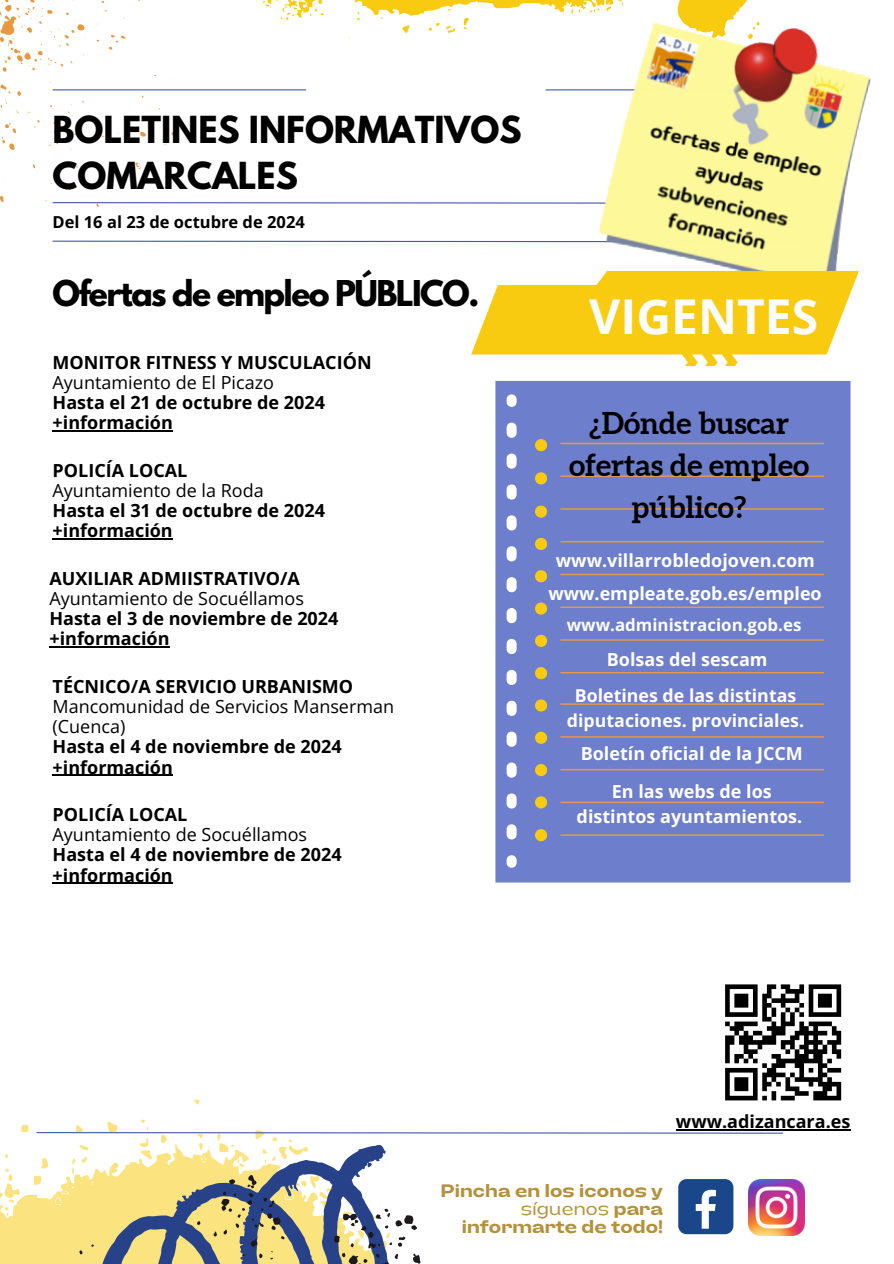
<style>
.page{position:relative;width:894px;height:1264px;background:#fff}
.page>*{position:absolute;margin:0;border:0;box-sizing:border-box;transform-origin:0 0}
.t1{font:700 48px "Open Sans";color:#fffcfd}
.t2{font:700 33px/46.2px "League Spartan";color:#000}
.t3{font:700 31.5px "League Spartan";letter-spacing:-.05em;color:#000}
.t4{font:700 30px/41.7px "Aleo";color:#000;text-align:center}
.t5{font:700 18px "Open Sans";color:#000}
.t6{font:18px/20.2px "Open Sans";color:#000}
.t7{font:700 18px/24.8px "Open Sans";color:#fff;text-align:center}
.t8{font:700 expanded 18px/18px "Lazord";letter-spacing:-.03em;color:#b4923c;text-align:right}
.t9{font:700 17.85px/24.8px "Open Sans";color:#fff;text-align:center}
.t10{font:700 16.8px "Open Sans";color:#fff}
.t11{font:700 16.5px "Open Sans";color:#000}
.s1{font-weight:400}
</style>
<div class="page">
<svg style="left:0;top:1099px;width:200px;height:164px"></svg>
<svg style="left:73px;top:1127px;width:348px;height:136px"></svg>
<svg style="left:262px;top:0;width:323px;height:38px"></svg>
<svg style="left:109px;top:35px;width:17px;height:15px"></svg>
<svg style="left:0;top:0;width:86px;height:72px"></svg>
<svg style="left:0;top:84px;width:10px;height:9px"></svg>
<svg style="left:17px;top:91px;width:4px;height:7px"></svg>
<svg style="left:27px;top:112px;width:13px;height:16px"></svg>
<svg style="left:140px;top:131px;width:6px;height:6px"></svg>
<svg style="left:171px;top:132px;width:5px;height:4px"></svg>
<svg style="left:2px;top:123px;width:14px;height:27px"></svg>
<svg style="left:135px;top:162px;width:6px;height:7px"></svg>
<svg style="left:0;top:196px;width:3px;height:6px"></svg>
<hr style="left:53px;top:89px;width:253px;height:1px;background:#4459a4">
<hr style="left:545px;top:89px;width:254px;height:1px;background:#4459a4">
<svg style="left:45px;top:200px;width:540px;height:7px"></svg>
<svg style="left:52px;top:240px;width:533px;height:3px"></svg>
<svg style="left:35px;top:1131px;width:749px;height:3px"></svg>
<img style="left:585px;top:0;width:286px;height:273px">
<img style="left:748px;top:1179px;width:56px;height:56px">
<svg style="left:725px;top:984px;width:115px;height:116px"></svg>
<div style="left:780px;top:1095px;width:14px;height:5px;background:#000"></div>
<div style="left:813px;top:1095px;width:27px;height:5px;background:#000"></div>
<div style="left:678px;top:1178px;width:55px;height:56px;background:#1a4789;border-radius:8px"></div>
<svg style="left:695px;top:1189px;width:20px;height:39px"></svg>
<div style="left:495px;top:381px;width:354px;height:501px;background:#6d7ecd"></div>
<hr style="left:560px;top:475px;width:263px;height:2px;background:#e99842">
<hr style="left:560px;top:443px;width:263px;height:1px;background:#e99842">
<hr style="left:560px;top:508px;width:263px;height:1px;background:#e99842">
<hr style="left:560px;top:541px;width:263px;height:1px;background:#e99842">
<hr style="left:560px;top:573px;width:263px;height:2px;background:#e99842">
<hr style="left:560px;top:606px;width:263px;height:2px;background:#e99842">
<hr style="left:560px;top:639px;width:263px;height:1px;background:#e99842">
<hr style="left:560px;top:672px;width:263px;height:1px;background:#e99842">
<hr style="left:560px;top:736px;width:263px;height:1px;background:#e99842">
<hr style="left:560px;top:703px;width:263px;height:2px;background:#e99842">
<hr style="left:560px;top:769px;width:263px;height:1px;background:#e99842">
<hr style="left:560px;top:801px;width:263px;height:2px;background:#e99842">
<hr style="left:560px;top:834px;width:263px;height:2px;background:#e99842">
<svg style="left:535px;top:439px;width:12px;height:402px"></svg>
<hr style="left:675px;top:1129px;width:175px;height:1px;background:#000">
<hr style="left:60px;top:646px;width:110px;height:1px;background:#000">
<hr style="left:53px;top:538px;width:120px;height:1px;background:#000">
<svg style="left:53px;top:774px;width:10px;height:2px"></svg>
<hr style="left:63px;top:774px;width:110px;height:2px;background:#000">
<hr style="left:63px;top:430px;width:110px;height:1px;background:#000">
<hr style="left:53px;top:882px;width:120px;height:1px;background:#000">
<svg style="left:471px;top:268px;width:387px;height:97px"></svg>
<p class="t2" style="left:53px;top:111px;width:470px">BOLETINES INFORMATIVOS<br>COMARCALES</p>
<p class="t11" style="left:53px;top:210px;width:254px">Del 16 al 23 de octubre de 2024</p>
<p class="t3" style="left:53px;top:277px;width:428px">Ofertas de empleo PÚBLICO.</p>
<p class="t5" style="left:53px;top:349px;width:320px">MONITOR FITNESS Y MUSCULACIÓN</p>
<p class="t6" style="left:53px;top:372px;width:223px">Ayuntamiento de El Picazo</p>
<p class="t5" style="left:53px;top:390px;width:274px">Hasta el 21 de octubre de 2024</p>
<p class="t5" style="left:53px;top:410px;width:122px">+información</p>
<h4 class="t5" style="left:53px;top:457px;width:136px">POLICÍA LOCAL</h4>
<h4 class="t6" style="left:53px;top:480px;width:212px">Ayuntamiento de la Roda</h4>
<p class="t5" style="left:53px;top:498px;width:274px">Hasta el 31 de octubre de 2024</p>
<p class="t5" style="left:53px;top:518px;width:122px">+información</p>
<h4 class="t5" style="left:49px;top:565px;width:252px">AUXILIAR ADMIISTRATIVO/A</h4>
<h4 class="t6" style="left:49px;top:587px;width:256px">Ayuntamiento de Socuéllamos</h4>
<h4 class="t5" style="left:49px;top:606px;width:290px">Hasta el 3 de noviembre de 2024</h4>
<h4 class="t5" style="left:49px;top:626px;width:122px">+información</h4>
<p class="t5" style="left:53px;top:673px;width:302px">TÉCNICO/A SERVICIO URBANISMO</p>
<p class="t6" style="left:53px;top:695px;width:343px">Mancomunidad de Servicios Manserman (Cuenca)</p>
<p class="t5" style="left:53px;top:734px;width:290px">Hasta el 4 de noviembre de 2024</p>
<p class="t5" style="left:53px;top:754px;width:122px">+información</p>
<p class="t5" style="left:53px;top:801px;width:136px">POLICÍA LOCAL</p>
<p class="t6" style="left:53px;top:824px;width:256px">Ayuntamiento de Socuéllamos</p>
<p class="t5" style="left:53px;top:842px;width:290px">Hasta el 4 de noviembre de 2024</p>
<p class="t5" style="left:53px;top:862px;width:122px">+información</p>
<p class="t1" style="left:589px;top:283px;width:230px">VIGENTES</p>
<p class="t4" style="left:569px;top:402px;width:241px">¿Dónde buscar ofertas de empleo público?</p>
<h2 class="t7" style="left:555px;top:547px;width:260px">www.villarrobledojoven.com</h2>
<h4 class="t7" style="left:548px;top:580px;width:275px">www.empleate.gob.es/empleo</h4>
<p class="t10" style="left:566px;top:613px;width:236px">www.administracion.gob.es</p>
<h1 class="t7" style="left:606px;top:646px;width:162px">Bolsas del sescam</h1>
<h3 class="t9" style="left:566px;top:682px;width:238px">Boletines de las distintas diputaciones. provinciales.</h3>
<p class="t7" style="left:580px;top:741px;width:224px">Boletín oficial de la JCCM</p>
<p class="t7" style="left:576px;top:779px;width:227px">En las webs de los distintos ayuntamientos.</p>
<h4 class="t5" style="left:675px;top:1108px;width:176px">www.adizancara.es</h4>
<h3 class="t8" style="left:440px;top:1181px;width:224px">Pincha en los iconos y <span class="s1">síguenos</span> para informarte de todo!</h3>
</div>
